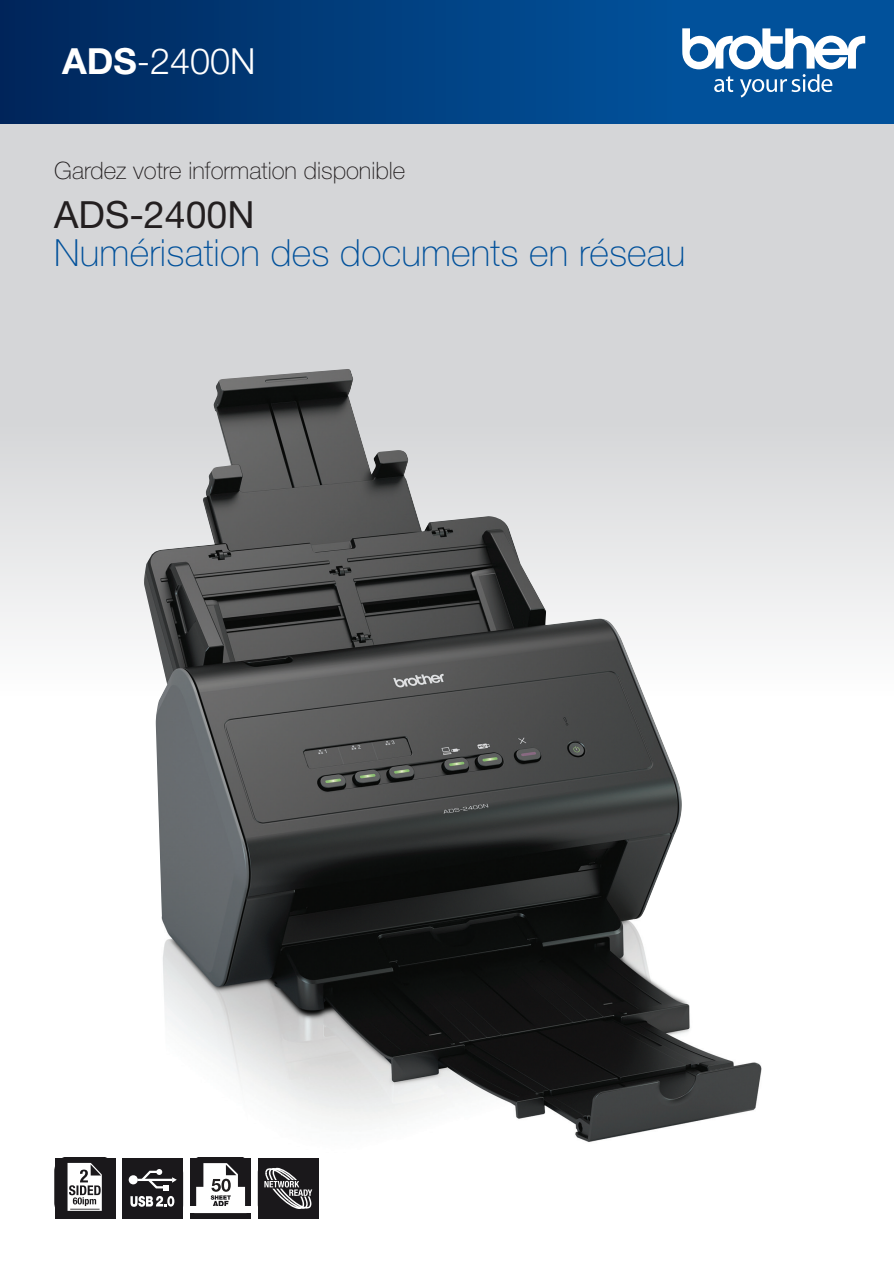
<style>
.page{position:relative;width:894px;height:1262px;background:#fff}
.page>*{position:absolute;margin:0;border:0;box-sizing:border-box;transform-origin:0 0}
.t1{font:100 37.5px "Helvetica Neue LTW1 G";letter-spacing:.005em;color:#01519b}
.t2{font:37.5px "Helvetica Neue LTW1 G";color:#231f20}
.t3{font:300 36px "Helvetica Neue LTW1 G";color:#fff}
.t4{font:100 24px "Helvetica Neue LTW1 G";color:#231f20}
.s1{font-weight:700}
</style>
<div class="page">
<div style="left:0;top:120px;width:893px;height:575px;background:linear-gradient(to bottom,#cbccce,#f3f3f3)"></div>
<img style="left:143px;top:369px;width:648px;height:806px">
<div style="left:0;top:0;width:682px;height:123px;background:linear-gradient(to right,#00265a,#01529c)"></div>
<div style="left:682px;top:0;width:211px;height:123px;background:#01519b"></div>
<svg style="left:682px;top:28px;width:182px;height:69px"></svg>
<div style="left:190px;top:1158px;width:61px;height:61px;background:#1a181b"></div>
<svg style="left:194px;top:1163px;width:53px;height:51px"></svg>
<div style="left:190px;top:1206px;width:61px;height:7px;background:#fff"></div>
<div style="left:257px;top:1158px;width:61px;height:61px;background:#1a181b"></div>
<svg style="left:264px;top:1168px;width:48px;height:41px"></svg>
<div style="left:55px;top:1158px;width:60px;height:61px;background:#1a181b"></div>
<svg style="left:67px;top:1162px;width:35px;height:49px"></svg>
<div style="left:122px;top:1158px;width:61px;height:61px;background:#1a181b"></div>
<svg style="left:130px;top:1169px;width:47px;height:38px"></svg>
<h2 class="t3" style="left:62px;top:40px;width:195px"><span class="s1">ADS</span>-2400N</h2>
<p class="t4" style="left:54px;top:157px;width:352px">Gardez votre information disponible</p>
<h1 class="t2" style="left:54px;top:191px;width:202px">ADS-2400N</h1>
<h1 class="t1" style="left:54px;top:231px;width:632px">Numérisation des documents en réseau</h1>
</div>
